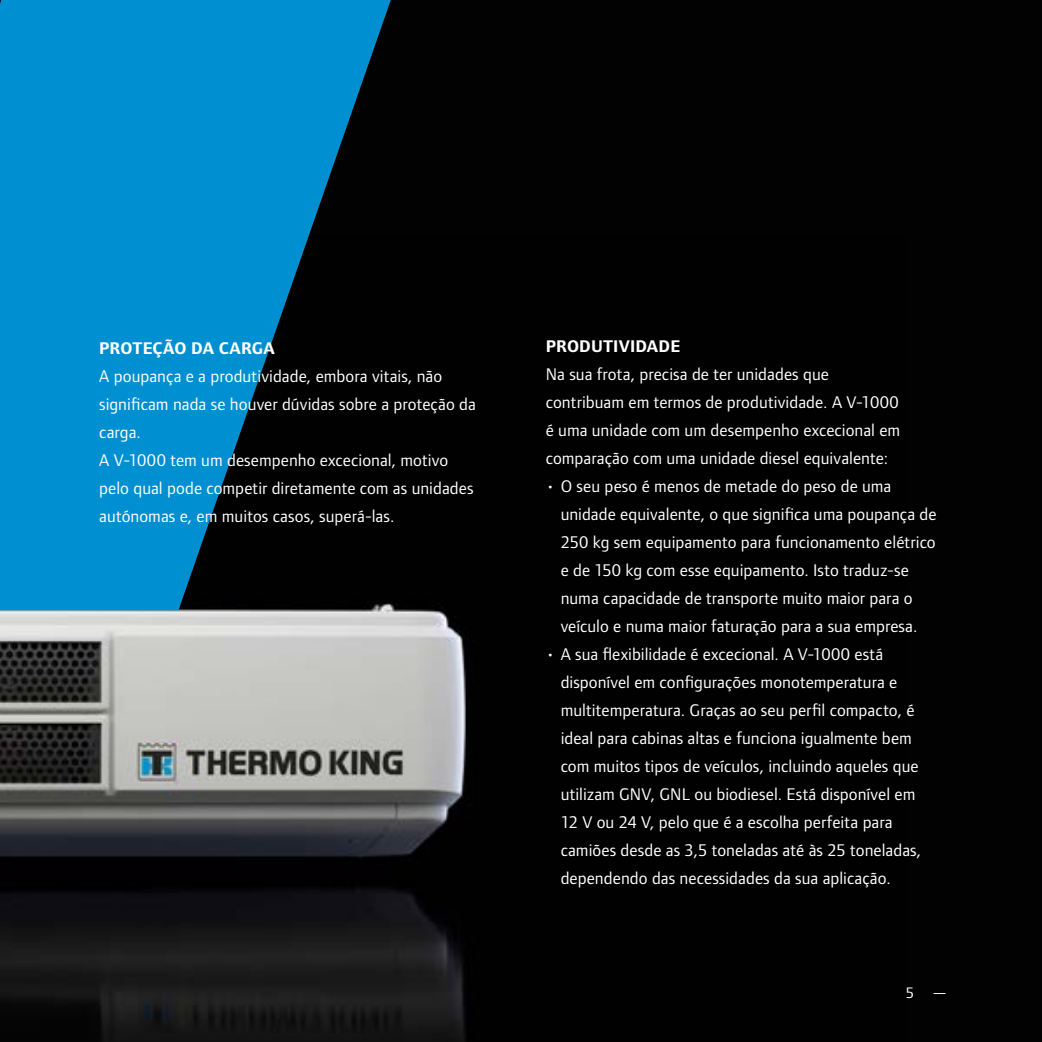
<style>
.page{position:relative;width:1042px;height:1042px;background:#020203}
.page>*{position:absolute;margin:0;border:0;box-sizing:border-box;transform-origin:0 0}
.t1{font:17.5px/28px "Foundry Form Sans";letter-spacing:.005em;color:#fff}
.t2{font:700 17.5px "Foundry Form Sans";letter-spacing:.01em;color:#fff}
.t3{font:15.75px "Foundry Form Sans";color:#fff}
</style>
<div class="page">
<img style="left:0;top:604px;width:466px;height:438px">
<svg style="left:0;top:0;width:391px;height:610px;fill:#0090d2"></svg>
<p class="t2" style="left:99px;top:338px;width:177px">PROTEÇÃO DA CARGA</p>
<p class="t1" style="left:99px;top:362px;width:378px">A poupança e a produtividade, embora vitais, não significam nada se houver dúvidas sobre a proteção da carga.<br>A V-1000 tem um desempenho excecional, motivo pelo qual pode competir diretamente com as unidades autónomas e, em muitos casos, superá-las.</p>
<p class="t2" style="left:546px;top:336px;width:136px">PRODUTIVIDADE</p>
<p class="t1" style="left:546px;top:360px;width:356px">Na sua frota, precisa de ter unidades que contribuam em termos de produtividade. A V-1000 é uma unidade com um desempenho excecional em comparação com uma unidade diesel equivalente:</p>
<p class="t1" style="left:561px;top:472px;width:377px;text-indent:-15px">• O seu peso é menos de metade do peso de uma unidade equivalente, o que significa uma poupança de 250 kg sem equipamento para funcionamento elétrico e de 150 kg com esse equipamento. Isto traduz-se numa capacidade de transporte muito maior para o veículo e numa maior faturação para a sua empresa.</p>
<p class="t1" style="left:561px;top:640px;width:362px;text-indent:-15px">• A sua flexibilidade é excecional. A V-1000 está disponível em configurações monotemperatura e multitemperatura. Graças ao seu perfil compacto, é ideal para cabinas altas e funciona igualmente bem com muitos tipos de veículos, incluindo aqueles que utilizam GNV, GNL ou biodiesel. Está disponível em 12 V ou 24 V, pelo que é a escolha perfeita para camiões desde as 3,5 toneladas até às 25 toneladas, dependendo das necessidades da sua aplicação.</p>
<p class="t3" style="left:906px;top:983px;width:43px">5 —</p>
</div>
